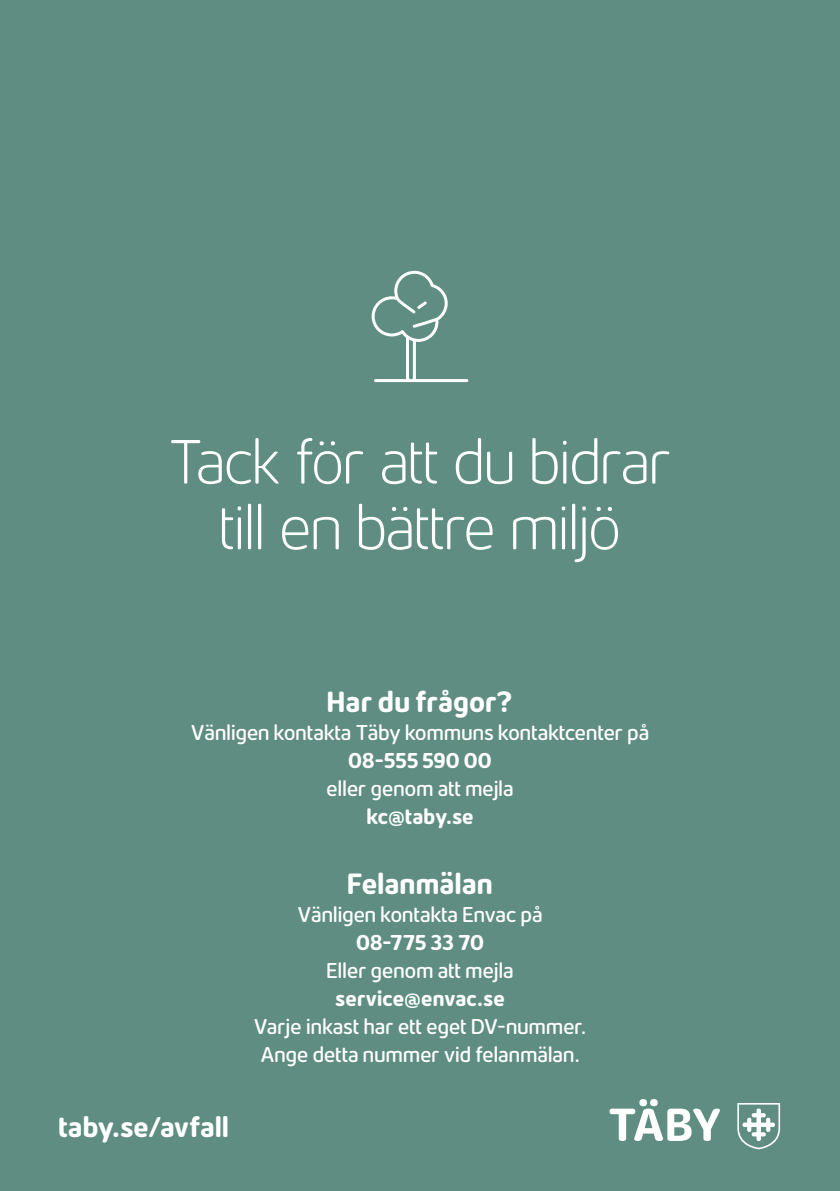
<style>
.page{position:relative;width:840px;height:1191px;background:#fff}
.page>*{position:absolute;margin:0;border:0;box-sizing:border-box;transform-origin:0 0}
.t1{font:64px/65.6px "Risbyle 2016 beta 03 Light";letter-spacing:-.01em;color:#fff;text-align:center}
.t2{font:30px "Risbyle 2016 beta 03 Bold";letter-spacing:.005em;color:#fff}
.t3{font:29.4px "Risbyle 2016 beta 03 Bold";color:#fff}
.t4{font:22px/28px "Risbyle 2016 beta 03 Regular";letter-spacing:.01em;color:#fff}
.t5{font:22px "Risbyle 2016 beta 03 Bold";color:#fff}
</style>
<div class="page">
<div style="left:0;top:0;width:839px;height:1191px;background:#5f8d81"></div>
<svg style="left:609px;top:1099px;width:111px;height:42px"></svg>
<svg style="left:737px;top:1103px;width:42px;height:46px"></svg>
<svg style="left:371px;top:271px;width:97px;height:111px"></svg>
<h1 class="t1" style="left:168px;top:427px;width:504px">Tack för att du bidrar till en bättre miljö</h1>
<h2 class="t2" style="left:327px;top:684px;width:187px">Har du frågor?</h2>
<p class="t4" style="left:191px;top:718px;width:459px">Vänligen kontakta Täby kommuns kontaktcenter på</p>
<p class="t5" style="left:348px;top:747px;width:145px">08-555 590 00</p>
<p class="t4" style="left:326px;top:774px;width:188px">eller genom att mejla</p>
<p class="t5" style="left:366px;top:803px;width:109px">kc@taby.se</p>
<h3 class="t3" style="left:58px;top:1110px;width:172px">taby.se/avfall</h3>
<h2 class="t2" style="left:347px;top:866px;width:147px">Felanmälan</h2>
<p class="t4" style="left:297px;top:900px;width:246px">Vänligen kontakta Envac på</p>
<p class="t5" style="left:356px;top:929px;width:129px">08-775 33 70</p>
<p class="t4" style="left:326px;top:956px;width:188px">Eller genom att mejla</p>
<p class="t5" style="left:335px;top:985px;width:171px">service@envac.se</p>
<p class="t4" style="left:254px;top:1012px;width:333px">Varje inkast har ett eget DV-nummer.<br>Ange detta nummer vid felanmälan.</p>
</div>
